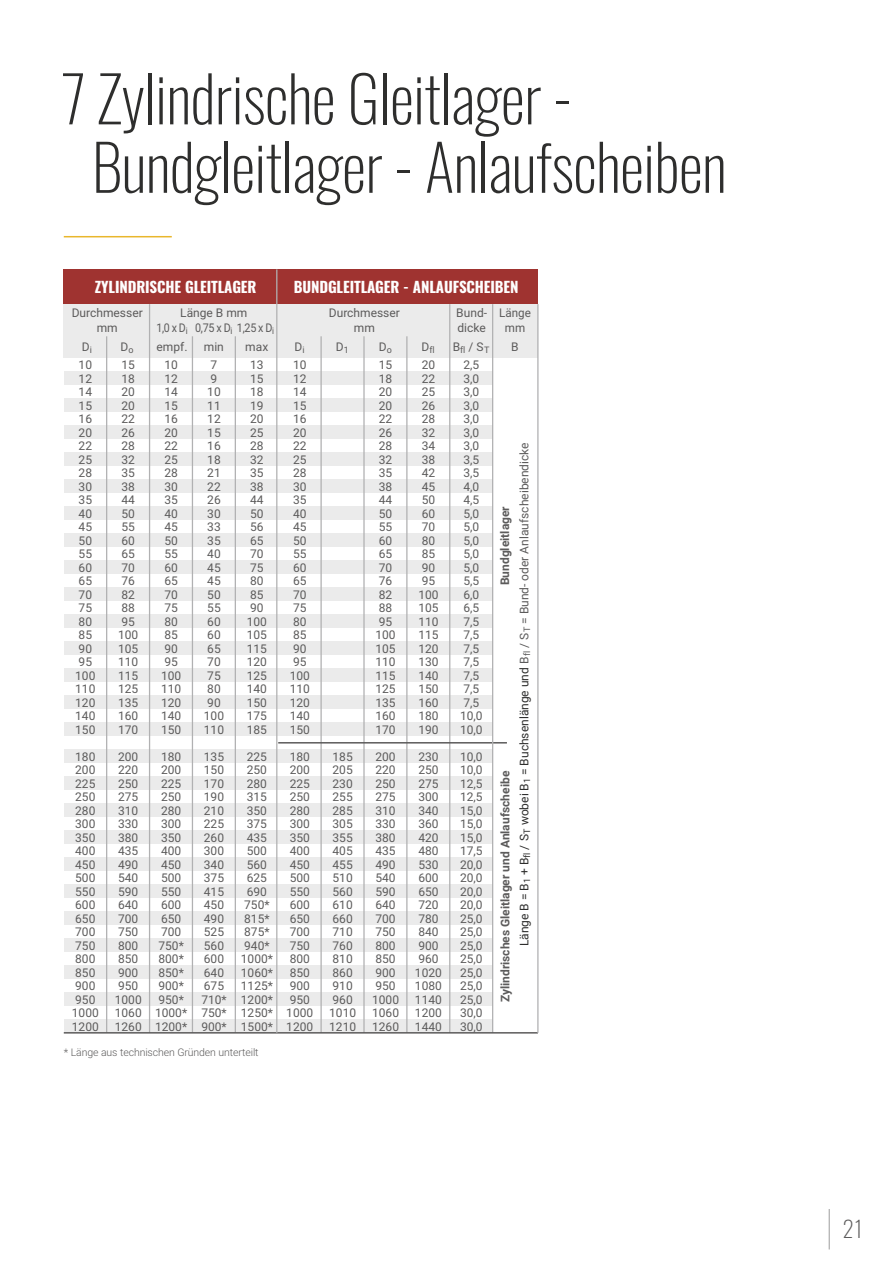
<style>
.page{position:relative;width:893px;height:1263px;background:#fff}
.page>*{position:absolute;margin:0;border:0;box-sizing:border-box;transform-origin:0 0}
.t1{font:200 63px/68.4px "Oswald";letter-spacing:-.01em;color:#2e2e2d}
.t2{font:200 22.5px "Oswald";color:#5c5b5b}
.t3{font:700 15px "Oswald";letter-spacing:-.01em;color:#fefefe}
.t4{font:12px/13.5px "Roboto";color:#5c5b5b}
.t5{font:12px "Roboto";color:#2e2e2d}
.t6{font:700 12px "Roboto";color:#5c5b5b}
.t7{font:12px "Roboto";color:#5c5b5b;scale:.89 1}
.t8{font:300 10.5px "Roboto";letter-spacing:-.01em;color:#5c5b5b}
.t9{font:9px "Roboto";color:#5c5b5b}
.t10{font:9px "Roboto";color:#2e2e2d}
.s1{color:#5c5b5b}
</style>
<div class="page">
<div style="left:64px;top:371px;width:429px;height:14px;background:#ebebeb"></div>
<div style="left:64px;top:398px;width:429px;height:14px;background:#ebebeb"></div>
<div style="left:64px;top:425px;width:429px;height:14px;background:#ebebeb"></div>
<div style="left:64px;top:452px;width:429px;height:14px;background:#ebebeb"></div>
<div style="left:64px;top:479px;width:429px;height:14px;background:#ebebeb"></div>
<div style="left:64px;top:506px;width:429px;height:14px;background:#ebebeb"></div>
<div style="left:64px;top:533px;width:429px;height:14px;background:#ebebeb"></div>
<div style="left:64px;top:560px;width:429px;height:14px;background:#ebebeb"></div>
<div style="left:64px;top:587px;width:429px;height:14px;background:#ebebeb"></div>
<div style="left:64px;top:614px;width:429px;height:14px;background:#ebebeb"></div>
<div style="left:64px;top:641px;width:429px;height:14px;background:#ebebeb"></div>
<div style="left:64px;top:668px;width:429px;height:14px;background:#ebebeb"></div>
<div style="left:64px;top:695px;width:429px;height:14px;background:#ebebeb"></div>
<div style="left:64px;top:722px;width:429px;height:14px;background:#ebebeb"></div>
<div style="left:64px;top:749px;width:429px;height:14px;background:#ebebeb"></div>
<div style="left:64px;top:776px;width:429px;height:14px;background:#ebebeb"></div>
<div style="left:64px;top:803px;width:429px;height:14px;background:#ebebeb"></div>
<div style="left:64px;top:830px;width:429px;height:14px;background:#ebebeb"></div>
<div style="left:64px;top:857px;width:429px;height:14px;background:#ebebeb"></div>
<div style="left:64px;top:884px;width:429px;height:14px;background:#ebebeb"></div>
<div style="left:64px;top:911px;width:429px;height:14px;background:#ebebeb"></div>
<div style="left:64px;top:938px;width:429px;height:14px;background:#ebebeb"></div>
<div style="left:64px;top:965px;width:429px;height:14px;background:#ebebeb"></div>
<div style="left:64px;top:992px;width:429px;height:14px;background:#ebebeb"></div>
<div style="left:64px;top:1019px;width:429px;height:14px;background:#ebebeb"></div>
<div style="left:64px;top:269px;width:474px;height:35px;background:#9f3330"></div>
<div style="left:64px;top:304px;width:474px;height:54px;background:#ebebeb"></div>
<hr style="left:149px;top:304px;width:1px;height:729px;background:#b1b1b2">
<hr style="left:106px;top:336px;width:1px;height:697px;background:#b1b1b2">
<hr style="left:192px;top:336px;width:1px;height:697px;background:#b1b1b2">
<hr style="left:235px;top:336px;width:1px;height:697px;background:#b1b1b2">
<hr style="left:449px;top:304px;width:1px;height:729px;background:#b1b1b2">
<hr style="left:320px;top:336px;width:2px;height:697px;background:#b1b1b2">
<hr style="left:363px;top:336px;width:2px;height:697px;background:#b1b1b2">
<hr style="left:406px;top:336px;width:1px;height:697px;background:#b1b1b2">
<hr style="left:278px;top:742px;width:229px;height:1px;background:#5c5b5b">
<hr style="left:492px;top:304px;width:1px;height:729px;background:#b1b1b2">
<hr style="left:64px;top:236px;width:108px;height:1px;background:#e9b72c">
<hr style="left:64px;top:1032px;width:474px;height:1px;background:#5c5b5b">
<hr style="left:537px;top:304px;width:2px;height:729px;background:#b1b1b2">
<hr style="left:276px;top:269px;width:1px;height:764px;background:#b1b1b2">
<hr style="left:829px;top:1209px;width:1px;height:40px;background:#9c9c9c">
<h1 class="t1" style="left:92px;top:64px;width:637px;text-indent:-33px">7 Zylindrische Gleitlager -<br>Bundgleitlager - Anlaufscheiben</h1>
<p class="t3" style="left:95px;top:277px;width:163px">ZYLINDRISCHE GLEITLAGER</p>
<p class="t3" style="left:294px;top:277px;width:226px">BUNDGLEITLAGER - ANLAUFSCHEIBEN</p>
<p class="t4" style="left:72px;top:307px;width:73px;line-height:14.4px;text-align:center">Durchmesser mm</p>
<p class="t4" style="left:329px;top:307px;width:73px;line-height:14.4px;text-align:center">Durchmesser mm</p>
<p class="t4" style="left:180px;top:308px;width:69px">Länge B mm</p>
<p class="t7" style="left:156px;top:323px;width:134px">1,0 x D<sub>i</sub> 0,75 x D<sub>i</sub> 1,25 x D<sub>i</sub></p>
<p class="t4" style="left:456px;top:307px;width:32px;line-height:14.4px">Bund&shy;dicke</p>
<p class="t4" style="left:499px;top:307px;width:33px;line-height:14.4px;text-align:center">Länge mm</p>
<p class="t4" style="left:121px;top:341px;width:14px">D<sub>o</sub></p>
<p class="t4" style="left:157px;top:341px;width:32px">empf.</p>
<p class="t4" style="left:204px;top:341px;width:22px">min</p>
<p class="t4" style="left:245px;top:341px;width:25px">max</p>
<p class="t4" style="left:82px;top:341px;width:12px">D<sub>i</sub></p>
<p class="t4" style="left:295px;top:341px;width:12px">D<sub>i</sub></p>
<p class="t4" style="left:336px;top:341px;width:14px">D<sub>1</sub></p>
<p class="t4" style="left:379px;top:341px;width:14px">D<sub>o</sub></p>
<p class="t9" style="left:422px;top:346px;width:15px"><sup>D</sup>fl</p>
<p class="t4" style="left:453px;top:341px;width:38px">B<sub>fl</sub> / S<sub>T</sub></p>
<p class="t4" style="left:511px;top:341px;width:9px">B</p>
<p class="t4" style="left:75px;top:359px;width:22px">10<br>12<br>14<br>15<br>16<br>20<br>22<br>25<br>28<br>30<br>35<br>40<br>45<br>50<br>55<br>60<br>65<br>70<br>75<br>80<br>85<br>90<br>95<br>100<br>110<br>120<br>140<br>150</p>
<p class="t4" style="left:72px;top:751px;width:28px">180<br>200<br>225<br>250<br>280<br>300<br>350<br>400<br>450<br>500<br>550<br>600<br>650<br>700<br>750<br>800<br>850<br>900<br>950<br>1000<br>1200</p>
<p class="t4" style="left:118px;top:359px;width:22px">15<br>18<br>20<br>20<br>22<br>26<br>28<br>32<br>35<br>38<br>44<br>50<br>55<br>60<br>65<br>70<br>76<br>82<br>88<br>95<br>100<br>105<br>110<br>115<br>125<br>135<br>160<br>170</p>
<p class="t4" style="left:115px;top:751px;width:28px">200<br>220<br>250<br>275<br>310<br>330<br>380<br>435<br>490<br>540<br>590<br>640<br>700<br>750<br>800<br>850<br>900<br>950<br>1000<br>1060<br>1260</p>
<p class="t4" style="left:161px;top:359px;width:22px">10<br>12<br>14<br>15<br>16<br>20<br>22<br>25<br>28<br>30<br>35<br>40<br>45<br>50<br>55<br>60<br>65<br>70<br>75<br>80<br>85<br>90<br>95<br>100<br>110<br>120<br>140<br>150</p>
<p class="t4" style="left:155px;top:751px;width:34px;text-align:center">180<br>200<br>225<br>250<br>280<br>300<br>350<br>400<br>450<br>500<br>550<br>600<br>650<br>700<br>750*<br>800*<br>850*<br>900*<br>950*<br>1000*<br>1200*</p>
<p class="t4" style="left:204px;top:359px;width:22px;text-align:center">7<br>9<br>10<br>11<br>12<br>15<br>16<br>18<br>21<br>22<br>26<br>30<br>33<br>35<br>40<br>45<br>45<br>50<br>55<br>60<br>60<br>65<br>70<br>75<br>80<br>90<br>100<br>110</p>
<p class="t4" style="left:201px;top:751px;width:27px">135<br>150<br>170<br>190<br>210<br>225<br>260<br>300<br>340<br>375<br>415<br>450<br>490<br>525<br>560<br>600<br>640<br>675<br>710*<br>750*<br>900*</p>
<p class="t4" style="left:247px;top:359px;width:22px">13<br>15<br>18<br>19<br>20<br>25<br>28<br>32<br>35<br>38<br>44<br>50<br>56<br>65<br>70<br>75<br>80<br>85<br>90<br>100<br>105<br>115<br>120<br>125<br>140<br>150<br>175<br>185</p>
<p class="t4" style="left:241px;top:751px;width:34px;text-align:center">225<br>250<br>280<br>315<br>350<br>375<br>435<br>500<br>560<br>625<br>690<br>750*<br>815*<br>875*<br>940*<br>1000*<br>1060*<br>1125*<br>1200*<br>1250*<br>1500*</p>
<p class="t8" style="left:64px;top:1048px;width:196px">* Länge aus technischen Gründen unterteilt</p>
<p class="t4" style="left:290px;top:359px;width:22px">10<br>12<br>14<br>15<br>16<br>20<br>22<br>25<br>28<br>30<br>35<br>40<br>45<br>50<br>55<br>60<br>65<br>70<br>75<br>80<br>85<br>90<br>95<br>100<br>110<br>120<br>140<br>150</p>
<p class="t4" style="left:286px;top:751px;width:28px">180<br>200<br>225<br>250<br>280<br>300<br>350<br>400<br>450<br>500<br>550<br>600<br>650<br>700<br>750<br>800<br>850<br>900<br>950<br>1000<br>1200</p>
<p class="t4" style="left:329px;top:751px;width:28px">185<br>205<br>230<br>255<br>285<br>305<br>355<br>405<br>455<br>510<br>560<br>610<br>660<br>710<br>760<br>810<br>860<br>910<br>960<br>1010<br>1210</p>
<p class="t4" style="left:375px;top:359px;width:22px">15<br>18<br>20<br>20<br>22<br>26<br>28<br>32<br>35<br>38<br>44<br>50<br>55<br>60<br>65<br>70<br>76<br>82<br>88<br>95<br>100<br>105<br>110<br>115<br>125<br>135<br>160<br>170</p>
<p class="t4" style="left:372px;top:751px;width:28px">200<br>220<br>250<br>275<br>310<br>330<br>380<br>435<br>490<br>540<br>590<br>640<br>700<br>750<br>800<br>850<br>900<br>950<br>1000<br>1060<br>1260</p>
<p class="t4" style="left:418px;top:359px;width:22px">20<br>22<br>25<br>26<br>28<br>32<br>34<br>38<br>42<br>45<br>50<br>60<br>70<br>80<br>85<br>90<br>95<br>100<br>105<br>110<br>115<br>120<br>130<br>140<br>150<br>160<br>180<br>190</p>
<p class="t4" style="left:415px;top:751px;width:28px">230<br>250<br>275<br>300<br>340<br>360<br>420<br>480<br>530<br>600<br>650<br>720<br>780<br>840<br>900<br>960<br>1020<br>1080<br>1140<br>1200<br>1440</p>
<p class="t4" style="left:460px;top:359px;width:24px">2,5<br>3,0<br>3,0<br>3,0<br>3,0<br>3,0<br>3,0<br>3,5<br>3,5<br>4,0<br>4,5<br>5,0<br>5,0<br>5,0<br>5,0<br>5,0<br>5,5<br>6,0<br>6,5<br>7,5<br>7,5<br>7,5<br>7,5<br>7,5<br>7,5<br>7,5<br>10,0<br>10,0</p>
<p class="t4" style="left:460px;top:751px;width:24px;text-align:justify">10,0<br>10,0<br>12,5<br>12,5<br>15,0<br>15,0<br>15,0<br>17,5<br>20,0<br>20,0<br>20,0<br>20,0<br>25,0<br>25,0<br>25,0<br>25,0<br>25,0<br>25,0<br>25,0<br>30,0<br>30,0</p>
<p class="t5" style="left:519px;top:946px;width:505px;rotate:-90deg">Länge B = B + B / S wobei B = Buchsenlänge und <span class="s1">B / S = Bund- oder Anlaufscheibendicke</span></p>
<p class="t6" style="left:497px;top:585px;width:80px;rotate:-90deg">Bundgleitlager</p>
<p class="t9" style="left:524px;top:632px;width:7px;rotate:-90deg">T</p>
<p class="t9" style="left:524px;top:656px;width:7px;rotate:-90deg">fl</p>
<p class="t6" style="left:497px;top:1002px;width:233px;rotate:-90deg">Zylindrisches Gleitlager und Anlaufscheibe</p>
<p class="t10" style="left:524px;top:783px;width:7px;rotate:-90deg">1</p>
<p class="t10" style="left:524px;top:834px;width:7px;rotate:-90deg">T</p>
<p class="t10" style="left:524px;top:858px;width:7px;rotate:-90deg">fl</p>
<p class="t10" style="left:524px;top:883px;width:7px;rotate:-90deg">1</p>
<h2 class="t2" style="left:843px;top:1213px;width:22px">21</h2>
</div>
